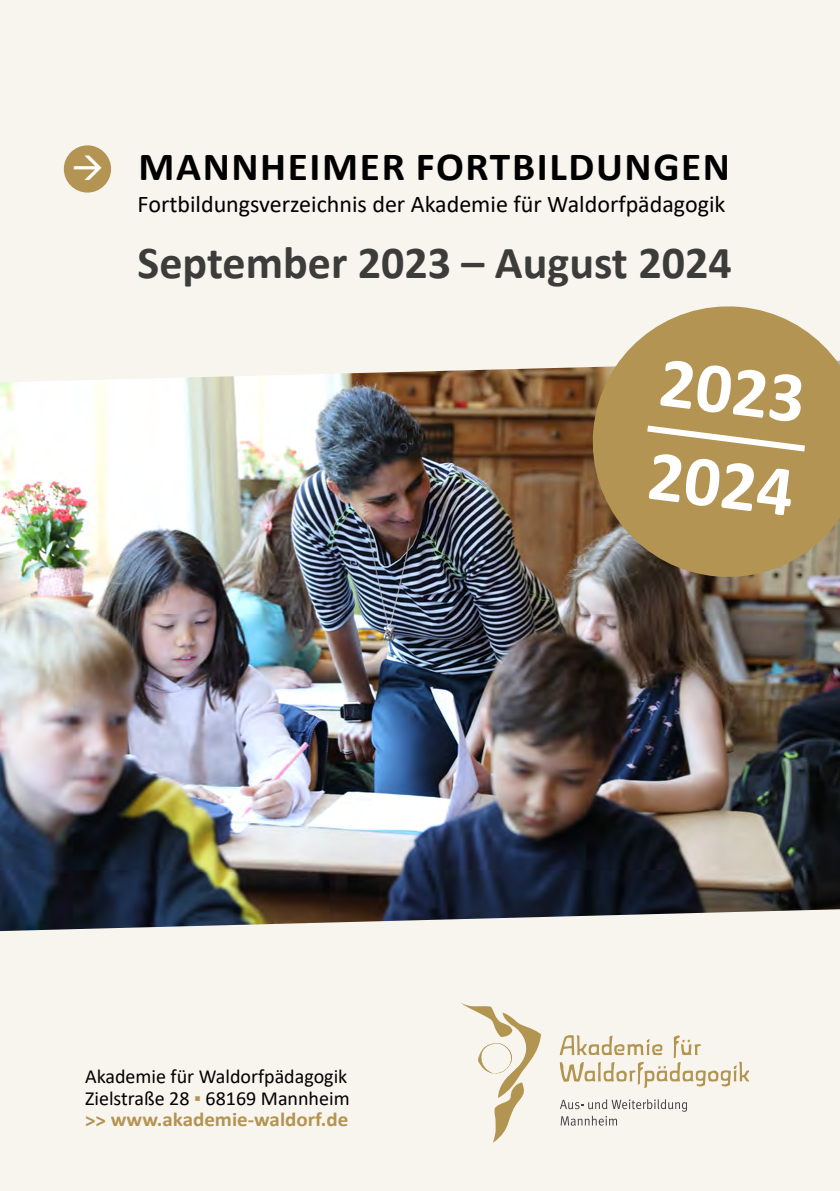
<style>
.page{position:relative;width:840px;height:1191px;background:#fff}
.page>*{position:absolute;margin:0;border:0;box-sizing:border-box;transform-origin:0 0}
.t1{font:700 72px/94px "Calibri";color:#fff}
.t2{font:700 46px "Calibri";color:#3c3c3b}
.t3{font:700 40px "Calibri";letter-spacing:.04em;color:#000}
.t4{font:24px "Calibri";color:#000}
.t5{font:20px/21.6px "Calibri";color:#000;text-align:justify}
.s1{color:#b39452}
.s2{font-weight:700;color:#b39452}
</style>
<div class="page">
<div style="left:0;top:0;width:839px;height:1191px;background:#f8f4ee"></div>
<img style="left:0;top:367px;width:839px;height:564px">
<svg style="left:559px;top:1035px;width:190px;height:53px"></svg>
<svg style="left:560px;top:1099px;width:126px;height:26px"></svg>
<svg style="left:461px;top:1003px;width:79px;height:139px"></svg>
<div style="left:64px;top:145px;width:47px;height:48px;background:#b39452;border-radius:50%"></div>
<svg style="left:586px;top:306px;width:253px;height:277px;background:#b19761"></svg>
<svg style="left:640px;top:422px;width:170px;height:33px;background:#bfa66f"></svg>
<h3 class="t3" style="left:138px;top:139px;width:593px">MANNHEIMER FORTBILDUNGEN</h3>
<p class="t4" style="left:137px;top:187px;width:589px">Fortbildungsverzeichnis der Akademie für Waldorfpädagogik</p>
<h2 class="t2" style="left:137px;top:230px;width:595px">September 2023 – August 2024</h2>
<p class="t5" style="left:85px;top:1065px;width:266px">Akademie für Waldorfpädagogik Zielstraße 28 <span class="s1">▪</span> 68169 Mannheim <span class="s2">&gt;&gt; www.akademie-waldorf.de</span></p>
<h1 class="t1" style="left:665px;top:333px;width:148px;rotate:7deg">2023<br>2024</h1>
</div>
